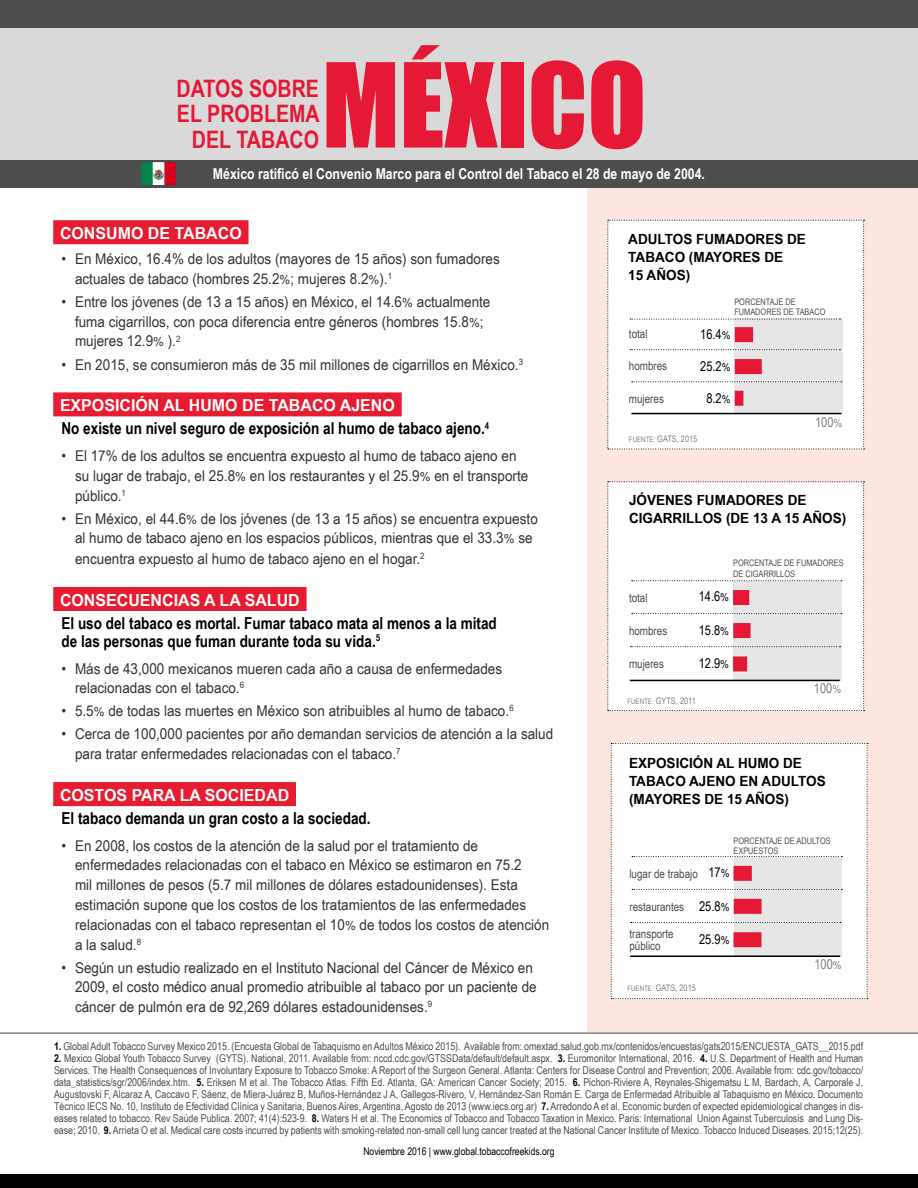
<style>
.page{position:relative;width:918px;height:1188px;background:#fff}
.page>*{position:absolute;margin:0;border:0;box-sizing:border-box;transform-origin:0 0}
.h_country{font:108px "Impact";color:#e51836}
.h_country-2{font:700 24px/25.5px "Arial Narrow";color:#e51836;text-align:right}
.red_box{font:700 16.65px "Arial Narrow";color:#fff;scale:1.18 1}
.p1_new{font:700 16.5px/18px "Arial Narrow";color:#000}
.notes{font:700 15px "Arial Narrow";color:#fff}
.t1{font:14.85px/19.8px "Arial Narrow";color:#333;scale:1.11 1}
.h_figure{font:700 14.1px/18px "Arial Narrow";color:#000;scale:1.18 1}
.graph_numbers{font:13.5px "Arial Narrow";color:#000}
.graph_numbers-2{font:13.5px "Arial Narrow";color:#808080}
.labels{font:12px/12px "Arial Narrow";color:#4d4d4d}
.endnotes{font:10.8px/12px "Arial Narrow";color:#4d4d4d;text-align:justify}
.date_and_website{font:10.5px "Arial Narrow";color:#000}
.labels-2{font:9px/10.5px "Arial Narrow";color:#4d4d4d}
.source{font:9px "Arial Narrow";color:#808080}
.s1{font-size:12.3px}
.s2{font-size:10.8px}
.s3{font-size:7.5px}
.s4{font-weight:700;color:#000}
</style>
<div class="page">
<div style="left:587px;top:187px;width:331px;height:844px;background:#fce6df"></div>
<hr style="left:0;top:1032px;width:918px;height:2px;background:#808080">
<div style="left:0;top:1174px;width:918px;height:14px;background:#000"></div>
<div style="left:53px;top:220px;width:196px;height:24px;background:#e81c31"></div>
<div style="left:53px;top:392px;width:349px;height:24px;background:#e81c31"></div>
<div style="left:53px;top:587px;width:254px;height:24px;background:#e81c31"></div>
<div style="left:53px;top:782px;width:243px;height:24px;background:#e81c31"></div>
<div style="left:0;top:28px;width:918px;height:133px;background:#d9d9d9"></div>
<svg style="left:608px;top:481px;width:257px;height:230px;background:#f7f7f6"></svg>
<div style="left:733px;top:590px;width:16px;height:15px;background:#e51836"></div>
<div style="left:733px;top:623px;width:18px;height:15px;background:#e51836"></div>
<div style="left:733px;top:656px;width:14px;height:15px;background:#e51836"></div>
<svg style="left:608px;top:220px;width:257px;height:230px;background:#f7f7f7"></svg>
<div style="left:735px;top:327px;width:18px;height:15px;background:#e51836"></div>
<div style="left:735px;top:359px;width:27px;height:15px;background:#e51836"></div>
<div style="left:735px;top:391px;width:8px;height:15px;background:#e51836"></div>
<div style="left:0;top:160px;width:918px;height:27px;background:#4d4d4d"></div>
<div style="left:0;top:0;width:918px;height:28px;background:#4d4d4d"></div>
<svg style="left:611px;top:743px;width:257px;height:256px;background:#f8f8f8"></svg>
<div style="left:733px;top:866px;width:19px;height:15px;background:#e51836"></div>
<div style="left:734px;top:899px;width:28px;height:15px;background:#e51836"></div>
<div style="left:734px;top:932px;width:27px;height:15px;background:#e51836"></div>
<img style="left:142px;top:162px;width:34px;height:23px">
<p class="h_country" style="left:322px;top:21px;width:326px">MÉXICO</p>
<p class="notes" style="left:213px;top:162px;width:493px">México ratificó el Convenio Marco para el Control del Tabaco el 28 de mayo de 2004.</p>
<p class="h_country-2" style="left:177px;top:74px;width:145px">DATOS SOBRE<br>EL PROBLEMA<br>DEL TABACO</p>
<p class="red_box" style="left:60px;top:220px;width:156px">CONSUMO DE TABACO</p>
<p class="t1" style="left:75px;top:248px;width:384px;text-indent:-14px">• En México, 16.4% de los adultos (mayores de 15 años) son fumadores actuales de tabaco (hombres 25.2<span class="s1">%</span>; mujeres 8.2<span class="s1">%</span>).<sup>1</sup></p>
<p class="t1" style="left:75px;top:291px;width:376px;text-indent:-14px">• Entre los jóvenes (de 13 a 15 años) en México, el 14.6<span class="s1">%</span> actualmente fuma cigarrillos, con poca diferencia entre géneros (hombres 15.8<span class="s1">%</span>; mujeres 12.9<span class="s1">%</span> ).<sup>2</sup></p>
<p class="t1" style="left:62px;top:354px;width:417px">• En 2015, se consumieron más de 35 mil millones de cigarrillos en México.<sup>3</sup></p>
<p class="red_box" style="left:60px;top:393px;width:285px">EXPOSICIÓN AL HUMO DE TABACO AJENO</p>
<p class="p1_new" style="left:62px;top:419px;width:429px">No existe un nivel seguro de exposición al humo de tabaco ajeno.<sup>4</sup></p>
<p class="t1" style="left:75px;top:445px;width:410px;text-indent:-14px">• El 17% de los adultos se encuentra expuesto al humo de tabaco ajeno en su lugar de trabajo, el 25.8<span class="s1">%</span> en los restaurantes y el 25.9<span class="s1">%</span> en el transporte público.<sup>1</sup></p>
<p class="t1" style="left:75px;top:508px;width:419px;line-height:20.2px;text-indent:-14px">• En México, el 44.6<span class="s1">%</span> de los jóvenes (de 13 a 15 años) se encuentra expuesto al humo de tabaco ajeno en los espacios públicos, mientras que el 33.3<span class="s1">%</span> se encuentra expuesto al humo de tabaco ajeno en el hogar.<sup>2</sup></p>
<p class="red_box" style="left:60px;top:587px;width:205px">CONSECUENCIAS A LA SALUD</p>
<p class="p1_new" style="left:62px;top:613px;width:437px">El uso del tabaco es mortal. Fumar tabaco mata al menos a la mitad de las personas que fuman durante toda su vida.<sup>5</sup></p>
<p class="t1" style="left:75px;top:658px;width:386px;text-indent:-14px">• Más de 43,000 mexicanos mueren cada año a causa de enfermedades relacionadas con el tabaco.<sup>6</sup></p>
<p class="t1" style="left:62px;top:701px;width:409px">• 5.5<span class="s1">%</span> de todas las muertes en México son atribuibles al humo de tabaco.<sup>6</sup></p>
<p class="t1" style="left:75px;top:724px;width:432px;text-indent:-14px">• Cerca de 100,000 pacientes por año demandan servicios de atención a la salud para tratar enfermedades relacionadas con el tabaco.<sup>7</sup></p>
<p class="red_box" style="left:60px;top:782px;width:196px">COSTOS PARA LA SOCIEDAD</p>
<p class="p1_new" style="left:62px;top:808px;width:311px">El tabaco demanda un gran costo a la sociedad.</p>
<p class="t1" style="left:75px;top:835px;width:429px;text-indent:-14px">• En 2008, los costos de la atención de la salud por el tratamiento de enfermedades relacionadas con el tabaco en México se estimaron en 75.2<br>mil millones de pesos (5.7 mil millones de dólares estadounidenses). Esta estimación supone que los costos de los tratamientos de las enfermedades relacionadas con el tabaco representan el 10<span class="s1">%</span> de todos los costos de atención a la salud.<sup>8</sup></p>
<p class="t1" style="left:75px;top:957px;width:418px;text-indent:-14px">• Según un estudio realizado en el Instituto Nacional del Cáncer de México en<br>2009, el costo médico anual promedio atribuible al tabaco por un paciente de cáncer de pulmón era de 92,269 dólares estadounidenses.<sup>9</sup></p>
<p class="h_figure" style="left:628px;top:229px;width:152px">ADULTOS FUMADORES DE<br>TABACO (MAYORES DE<br>15 AÑOS)</p>
<p class="labels-2" style="left:734px;top:296px;width:93px">PORCENTAJE DE<br>FUMADORES DE TABACO</p>
<p class="labels" style="left:629px;top:328px;width:20px">total</p>
<p class="labels" style="left:629px;top:359px;width:40px">hombres</p>
<p class="labels" style="left:629px;top:392px;width:36px">mujeres</p>
<p class="graph_numbers" style="left:700px;top:324px;width:32px">16.4<span class="s2">%</span></p>
<p class="graph_numbers" style="left:700px;top:356px;width:32px">25.2<span class="s2">%</span></p>
<p class="graph_numbers" style="left:706px;top:388px;width:26px">8.2<span class="s2">%</span></p>
<p class="source" style="left:629px;top:432px;width:70px"><span class="s3">FUENTE:</span> GATS, 2015</p>
<p class="graph_numbers-2" style="left:815px;top:412px;width:29px">100<span class="s2">%</span></p>
<p class="h_figure" style="left:629px;top:491px;width:186px">JÓVENES FUMADORES DE<br>CIGARRILLOS (DE 13 A 15 AÑOS)</p>
<p class="labels" style="left:629px;top:591px;width:20px">total</p>
<p class="labels" style="left:629px;top:624px;width:40px">hombres</p>
<p class="labels" style="left:629px;top:657px;width:36px">mujeres</p>
<p class="labels-2" style="left:733px;top:558px;width:112px">PORCENTAJE DE FUMADORES<br>DE CIGARRILLOS</p>
<p class="graph_numbers" style="left:699px;top:587px;width:32px">14.6<span class="s2">%</span></p>
<p class="graph_numbers" style="left:699px;top:620px;width:32px">15.8<span class="s2">%</span></p>
<p class="graph_numbers" style="left:699px;top:654px;width:32px">12.9<span class="s2">%</span></p>
<p class="graph_numbers-2" style="left:814px;top:679px;width:29px">100<span class="s2">%</span></p>
<p class="source" style="left:627px;top:694px;width:70px"><span class="s3">FUENTE:</span> GYTS, 2011</p>
<p class="h_figure" style="left:629px;top:754px;width:168px">EXPOSICIÓN AL HUMO DE<br>TABACO AJENO EN ADULTOS (MAYORES DE 15 AÑOS)</p>
<p class="labels-2" style="left:734px;top:835px;width:99px">PORCENTAJE DE ADULTOS<br>EXPUESTOS</p>
<p class="graph_numbers" style="left:708px;top:863px;width:23px">17<span class="s2">%</span></p>
<p class="graph_numbers" style="left:699px;top:896px;width:32px">25.8<span class="s2">%</span></p>
<p class="graph_numbers" style="left:699px;top:930px;width:32px">25.9<span class="s2">%</span></p>
<p class="labels" style="left:629px;top:867px;width:70px">lugar de trabajo</p>
<p class="labels" style="left:629px;top:900px;width:56px">restaurantes</p>
<p class="labels" style="left:629px;top:927px;width:46px">transporte público</p>
<p class="source" style="left:627px;top:981px;width:70px"><span class="s3">FUENTE:</span> GATS, 2015</p>
<p class="graph_numbers-2" style="left:814px;top:954px;width:29px">100<span class="s2">%</span></p>
<p class="endnotes" style="left:54px;top:1040px;width:811px"><span class="s4">1.</span> Global Adult Tobacco Survey Mexico 2015. (Encuesta Global de Tabaquismo en Adultos México 2015). Available from: omextad.salud.gob.mx/contenidos/encuestas/gats2015/ENCUESTA_GATS__2015.pdf</p>
<p class="endnotes" style="left:54px;top:1052px;width:811px"><span class="s4">2.</span> Mexico Global Youth Tobacco Survey (GYTS). National, 2011. Available from: nccd.cdc.gov/GTSSData/default/default.aspx. <span class="s4">3.</span> Euromonitor International, 2016. <span class="s4">4.</span> U.S. Department of Health and Human Services. The Health Consequences of Involuntary Exposure to Tobacco Smoke: A Report of the Surgeon General. Atlanta: Centers for Disease Control and Prevention; 2006. Available from: cdc.gov/tobacco/ data_statistics/sgr/2006/index.htm. <span class="s4">5.</span> Eriksen M et al. The Tobacco Atlas. Fifth Ed. Atlanta, GA: American Cancer Society; 2015. <span class="s4">6.</span> Pichon-Riviere A, Reynales-Shigematsu L M, Bardach, A, Carporale J, Augustovski F, Alcaraz A, Caccavo F, Sáenz, de Miera-Juárez B, Muños-Hernández J A, Gallegos-Rivero, V, Hernández-San Román E. Carga de Enfermedad Atribuible al Tabaquismo en México. Documento Técnico IECS No. 10, Instituto de Efectividad Clínica y Sanitaria, Buenos Aires, Argentina, Agosto de 2013 (www.iecs.org.ar) <span class="s4">7.</span> Arredondo A et al. Economic burden of expected epidemiological changes in dis&shy;eases related to tobacco. Rev Saúde Publica. 2007; 41(4):523-9. <span class="s4">8.</span> Waters H et al. The Economics of Tobacco and Tobacco Taxation in Mexico. Paris: International Union Against Tuberculosis and Lung Dis&shy;ease; 2010. <span class="s4">9.</span> Arrieta O et al. Medical care costs incurred by patients with smoking-related non-small cell lung cancer treated at the National Cancer Institute of Mexico. Tobacco Induced Diseases. 2015;12(25).</p>
<p class="date_and_website" style="left:363px;top:1144px;width:193px">Noviembre 2016 | www.global.tobaccofreekids.org</p>
</div>
